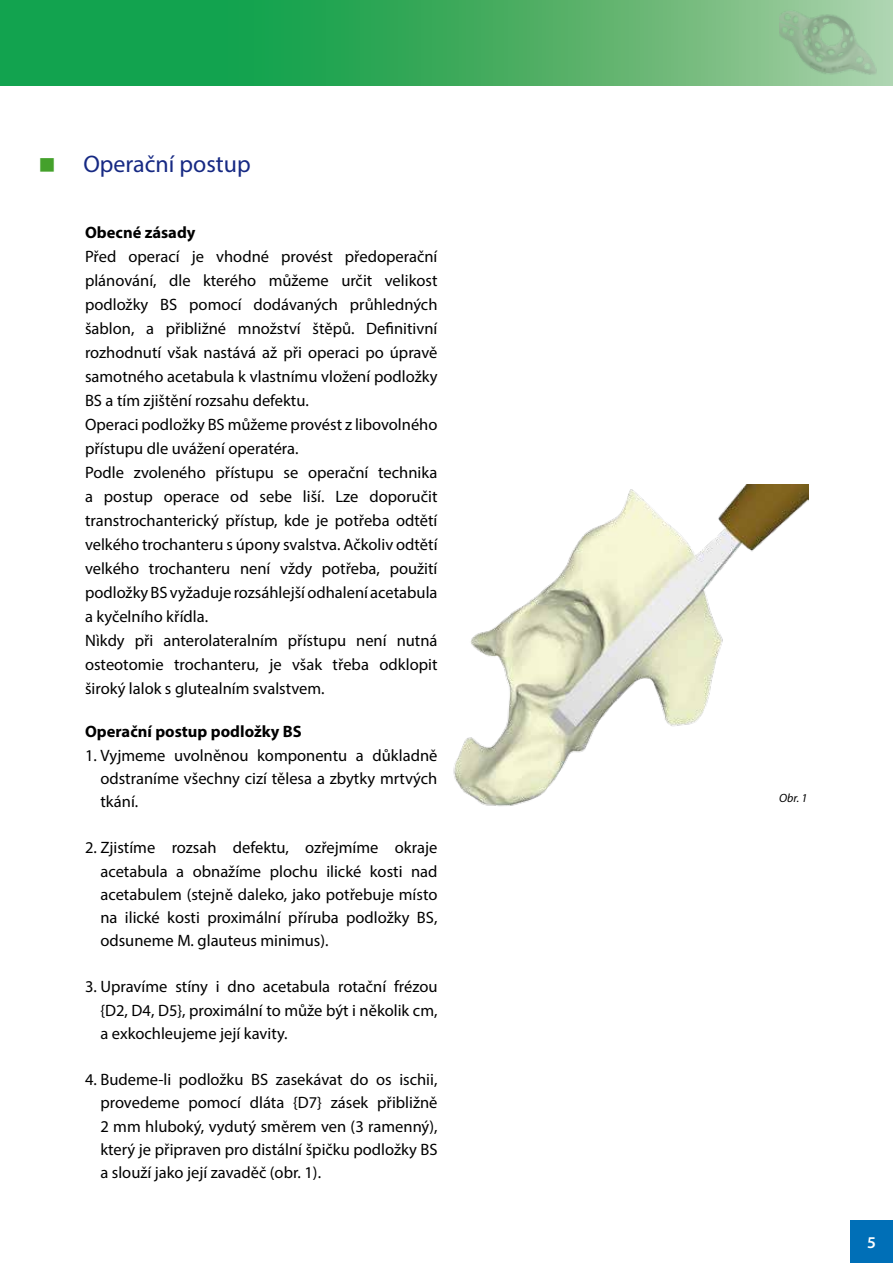
<style>
.page{position:relative;width:893px;height:1263px;background:#fff}
.page>*{position:absolute;margin:0;border:0;box-sizing:border-box;transform-origin:0 0}
.t1{font:24px "Myriad Pro";color:#162983}
.t2{font:16.5px/24px "Myriad Pro";color:#000;text-align:justify}
.t3{font:700 16.5px "Myriad Pro";color:#000}
.t4{font:600 16.5px "Myriad Pro";color:#fff}
.t5{font:italic 12px "Myriad Pro";color:#000}
</style>
<div class="page">
<div style="left:850px;top:1220px;width:43px;height:43px;background:#006fb7"></div>
<img style="left:453px;top:484px;width:355px;height:322px">
<svg style="left:0;top:0;width:893px;height:85px;background:#3bab60"></svg>
<img style="left:779px;top:0;width:104px;height:86px">
<h1 class="t1" style="left:83px;top:149px;width:169px">Operační postup</h1>
<p class="t3" style="left:85px;top:221px;width:112px">Obecné zásady</p>
<p class="t2" style="left:85px;top:244px;width:354px;text-align:left">Před operací je vhodné provést předoperační plánování, dle kterého můžeme určit velikost podložky BS pomocí dodávaných průhledných šablon, a přibližné množství štěpů. Definitivní rozhodnutí však nastává až při operaci po úpravě samotného acetabula k vlastnímu vložení podložky BS a tím zjištění rozsahu defektu.<br>Operaci podložky BS můžeme provést z libovolného přístupu dle uvážení operatéra.<br>Podle zvoleného přístupu se operační technika a postup operace od sebe liší. Lze doporučit transtrochanterický přístup, kde je potřeba odtětí velkého trochanteru s úpony svalstva. Ačkoliv odtětí velkého trochanteru není vždy potřeba, použití podložky BS vyžaduje rozsáhlejší odhalení acetabula a kyčelního křídla.<br>Nìkdy při anterolateralním přístupu není nutná osteotomie trochanteru, je však třeba odklopit široký lalok s glutealním svalstvem.</p>
<p class="t3" style="left:85px;top:721px;width:218px">Operační postup podložky BS</p>
<p class="t2" style="left:100px;top:743px;width:339px;line-height:23.2px;text-indent:-15px">1. Vyjmeme uvolněnou komponentu a důkladně odstraníme všechny cizí tělesa a zbytky mrtvých tkání.</p>
<p class="t2" style="left:100px;top:836px;width:339px;line-height:23.2px;text-indent:-15px">2. Zjistíme rozsah defektu, ozřejmíme okraje acetabula a obnažíme plochu ilické kosti nad acetabulem (stejně daleko, jako potřebuje místo na ilické kosti proximální příruba podložky BS, odsuneme M. glauteus minimus).</p>
<p class="t2" style="left:100px;top:975px;width:339px;line-height:23.2px;text-indent:-15px">3. Upravíme stíny i dno acetabula rotační frézou {D2, D4, D5}, proximální to může být i několik cm, a exkochleujeme její kavity.</p>
<p class="t2" style="left:100px;top:1068px;width:339px;line-height:23.2px;text-indent:-15px">4. Budeme-li podložku BS zasekávat do os ischii, provedeme pomocí dláta {D7} zásek přibližně 2 mm hluboký, vydutý směrem ven (3 ramenný), který je připraven pro distální špičku podložky BS a slouží jako její zavaděč (obr. 1).</p>
<p class="t5" style="left:779px;top:791px;width:30px">Obr. 1</p>
<p class="t4" style="left:867px;top:1232px;width:10px">5</p>
</div>
